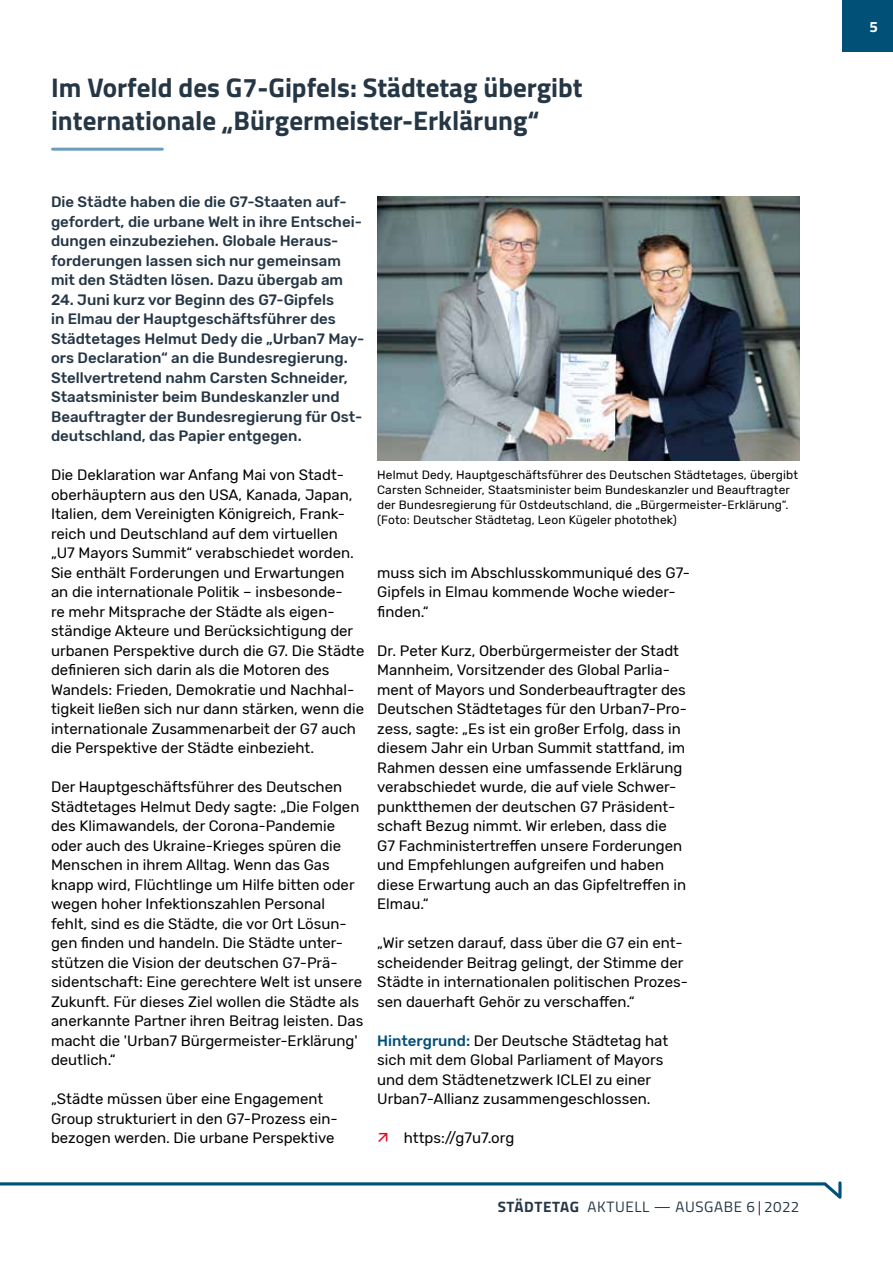
<style>
.page{position:relative;width:893px;height:1263px;background:#fff}
.page>*{position:absolute;margin:0;border:0;box-sizing:border-box;transform-origin:0 0}
.t1{font:700 27px/32.4px "Titillium Web";color:#253645}
.t2{font:15px/19.5px "Rubik";color:#000}
.t3{font:500 15px/19.5px "Rubik";color:#253645}
.t4{font:15px "Titillium Web";letter-spacing:.04em;color:#253645}
.t5{font:700 15px "Titillium Web";color:#fff}
.t6{font:12px/15px "Rubik";letter-spacing:.01em;color:#000}
.s1{font-weight:500;color:#005077}
.s2{font-weight:700}
</style>
<div class="page">
<div style="left:842px;top:0;width:51px;height:51px;background:#005077"></div>
<svg style="left:0;top:1181px;width:841px;height:18px"></svg>
<hr style="left:53px;top:148px;width:109px;height:3px;background:#6c9cbb">
<img style="left:377px;top:196px;width:422px;height:265px">
<h1 class="t1" style="left:51px;top:70px;width:533px">Im Vorfeld des G7-Gipfels: Städtetag übergibt internationale „Bürgermeister-Erklärung“</h1>
<p class="t3" style="left:51px;top:192px;width:312px">Die Städte haben die die G7-Staaten auf&shy;gefordert, die urbane Welt in ihre Entschei&shy;dungen einzubeziehen. Globale Heraus&shy;forderungen lassen sich nur gemeinsam mit den Städten lösen. Dazu übergab am</p>
<p class="t3" style="left:51px;top:290px;width:315px">24. Juni kurz vor Beginn des G7-Gipfels<br>in Elmau der Hauptgeschäftsführer des Städtetages Helmut Dedy die „Urban7 May&shy;ors Declaration“ an die Bundesregierung.<br>Stellvertretend nahm Carsten Schneider, Staatsminister beim Bundeskanzler und Beauftragter der Bundesregierung für Ost&shy;deutschland, das Papier entgegen.</p>
<p class="t2" style="left:51px;top:465px;width:315px">Die Deklaration war Anfang Mai von Stadt&shy;oberhäuptern aus den USA, Kanada, Japan, Italien, dem Vereinigten Königreich, Frank&shy;reich und Deutschland auf dem virtuellen „U7 Mayors Summit“ verabschiedet worden.<br>Sie enthält Forderungen und Erwartungen an die internationale Politik – insbesonde-<br>re mehr Mitsprache der Städte als eigen&shy;ständige Akteure und Berücksichtigung der urbanen Perspektive durch die G7. Die Städte definieren sich darin als die Motoren des Wandels: Frieden, Demokratie und Nachhal&shy;tigkeit ließen sich nur dann stärken, wenn die internationale Zusammenarbeit der G7 auch die Perspektive der Städte einbezieht.</p>
<p class="t2" style="left:51px;top:777px;width:314px">Der Hauptgeschäftsführer des Deutschen Städtetages Helmut Dedy sagte: „Die Folgen des Klimawandels, der Corona-Pandemie oder auch des Ukraine-Krieges spüren die Menschen in ihrem Alltag. Wenn das Gas knapp wird, Flüchtlinge um Hilfe bitten oder wegen hoher Infektionszahlen Personal fehlt, sind es die Städte, die vor Ort Lösun&shy;gen finden und handeln. Die Städte unter&shy;stützen die Vision der deutschen G7-Prä&shy;sidentschaft: Eine gerechtere Welt ist unsere Zukunft. Für dieses Ziel wollen die Städte als anerkannte Partner ihren Beitrag leisten. Das macht die 'Urban7 Bürgermeister-Erklärung' deutlich.“</p>
<p class="t2" style="left:51px;top:1089px;width:288px">„Städte müssen über eine Engagement<br>Group strukturiert in den G7-Prozess ein&shy;bezogen werden. Die urbane Perspektive</p>
<p class="t6" style="left:377px;top:468px;width:422px">Helmut Dedy, Hauptgeschäftsführer des Deutschen Städtetages, übergibt Carsten Schneider, Staatsminister beim Bundeskanzler und Beauftragter der Bundesregierung für Ostdeutschland, die „Bürgermeister-Erklärung“. (Foto: Deutscher Städtetag, Leon Kügeler photothek)</p>
<p class="t2" style="left:377px;top:563px;width:314px">muss sich im Abschlusskommuniqué des G7-<br>Gipfels in Elmau kommende Woche wieder&shy;finden.“</p>
<p class="t2" style="left:377px;top:641px;width:311px">Dr. Peter Kurz, Oberbürgermeister der Stadt Mannheim, Vorsitzender des Global Parlia&shy;ment of Mayors und Sonderbeauftragter des Deutschen Städtetages für den Urban7-Pro&shy;zess, sagte: „Es ist ein großer Erfolg, dass in diesem Jahr ein Urban Summit stattfand, im Rahmen dessen eine umfassende Erklärung verabschiedet wurde, die auf viele Schwer&shy;punktthemen der deutschen G7 Präsident&shy;schaft Bezug nimmt. Wir erleben, dass die G7 Fachministertreffen unsere Forderungen und Empfehlungen aufgreifen und haben diese Erwartung auch an das Gipfeltreffen in Elmau.“</p>
<p class="t2" style="left:377px;top:933px;width:312px">„Wir setzen darauf, dass über die G7 ein ent&shy;scheidender Beitrag gelingt, der Stimme der Städte in internationalen politischen Prozes&shy;sen dauerhaft Gehör zu verschaffen.“</p>
<p class="t2" style="left:377px;top:1031px;width:292px"><span class="s1">Hintergrund:</span> Der Deutsche Städtetag hat sich mit dem Global Parliament of Mayors und dem Städtenetzwerk ICLEI zu einer Urban7-Allianz zusammengeschlossen.</p>
<p class="t2" style="left:404px;top:1128px;width:112px">https://g7u7.org</p>
<p class="t4" style="left:498px;top:1196px;width:303px"><span class="s2">STÄDTETAG</span> AKTUELL — AUSGABE 6 | 2022</p>
<p class="t5" style="left:869px;top:16px;width:10px">5</p>
</div>
